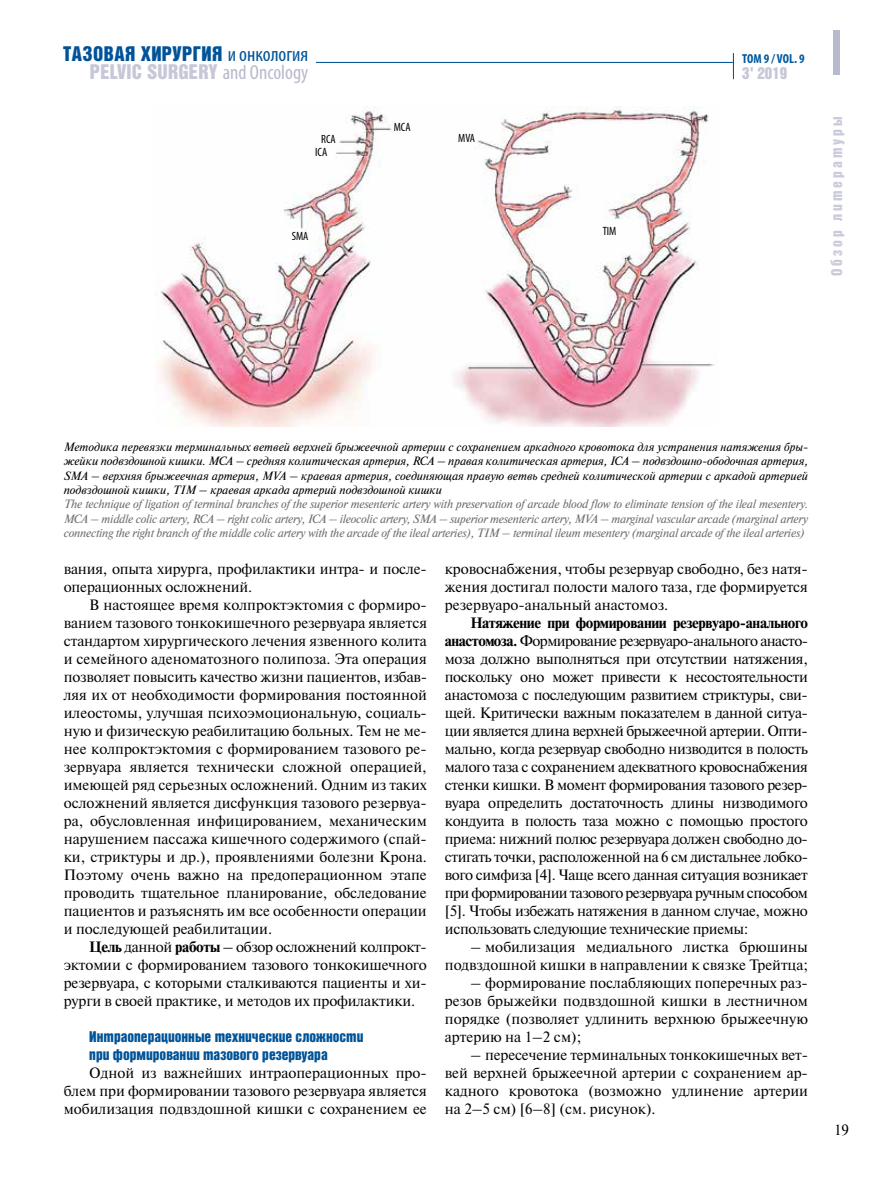
<style>
.page{position:relative;width:893px;height:1191px;background:#fff}
.page>*{position:absolute;margin:0;border:0;box-sizing:border-box;transform-origin:0 0}
.t1{font:20.4px/17.7px "Bastion Kontrast Alt C";letter-spacing:.02em;color:#005398;text-align:right}
.t2{font:16.5px "Bastion Kontrast Alt C";color:#c6c7d7}
.t3{font:15px/18px "Newton C";letter-spacing:-.005em;color:#000;text-align:justify}
.t4{font:15px/18px "Bastion Kontrast Alt C";color:#005398}
.t5{font:15px "Bastion Kontrast Alt C";letter-spacing:.2em;color:#cacbda}
.t6{font:700 condensed 13.05px "Myriad Pro";letter-spacing:-.005em;color:#00599d}
.t7{font:italic 12px/14.4px "Newton C";letter-spacing:-.015em;color:#6d6e71;text-align:justify}
.t8{font:italic 12px/14.4px "Newton C";color:#000;text-align:justify}
.t9{font:condensed 12px/12.8px "Myriad Pro";color:#000}
.s1{font-family:"Myriad Pro";font-stretch:condensed}
.s2{color:#c6c7d7}
.s3{font-family:"Myriad Pro";font-stretch:condensed;color:#b8bacd}
.s4{font-weight:700}
</style>
<div class="page">
<div style="left:833px;top:31px;width:7px;height:44px;background:#b8bacd"></div>
<svg style="left:733px;top:53px;width:1px;height:26px"></svg>
<hr style="left:316px;top:62px;width:417px;height:1px;background:#005398">
<img style="left:155px;top:106px;width:560px;height:320px">
<h1 class="t1" style="left:63px;top:45px;width:247px">ТАЗОВАЯ ХИРУРГИЯ <span class="s1">и онкология<br></span><span class="s2">PELVIC SURGERY</span> <span class="s3">and Oncology</span></h1>
<p class="t9" style="left:315px;top:132px;width:22px;text-indent:6px">RCA<br>ICA</p>
<p class="t9" style="left:292px;top:230px;width:18px">SMA</p>
<p class="t9" style="left:394px;top:121px;width:18px">MCA</p>
<p class="t9" style="left:458px;top:132px;width:18px">MVA</p>
<p class="t9" style="left:603px;top:224px;width:15px">TIM</p>
<p class="t6" style="left:742px;top:50px;width:64px">ТОМ 9 / VOL. 9</p>
<p class="t2" style="left:742px;top:65px;width:46px">3' 2019</p>
<p class="t5" style="left:829px;top:276px;width:161px;rotate:-90deg">ОБЗОР ЛИТЕРАТУРЫ</p>
<p class="t8" style="left:64px;top:439px;width:746px">Методика перевязки терминальных ветвей верхней брыжеечной артерии с сохранением аркадного кровотока для устранения натяжения бры&shy;жейки подвздошной кишки. MCA – средняя колитическая артерия, RCA – правая колитическая артерия, ICA – подвздошно-ободочная артерия, SMA – верхняя брыжеечная артерия, MVA – краевая артерия, соединяющая правую ветвь средней колитической артерии с аркадой артерией подвздошной кишки, TIM – краевая аркада артерий подвздошной кишки</p>
<p class="t7" style="left:64px;top:497px;width:746px">The technique of ligation of terminal branches of the superior mesenteric artery with preservation of arcade blood flow to eliminate tension of the ileal mesentery.<br>MCA – middle colic artery, RCA – right colic artery, ICA – ileocolic artery, SMA – superior mesenteric artery, MVA – marginal vascular arcade (marginal artery connecting the right branch of the middle colic artery with the arcade of the ileal arteries), TIM – terminal ileum mesentery (marginal arcade of the ileal arteries)</p>
<p class="t3" style="left:64px;top:560px;width:363px">вания, опыта хирурга, профилактики интра- и после&shy;операционных осложнений.</p>
<p class="t3" style="left:64px;top:596px;width:365px;text-indent:26px">В настоящее время колпроктэктомия с формиро&shy;ванием тазового тонкокишечного резервуара является стандартом хирургического лечения язвенного колита и семейного аденоматозного полипоза. Эта операция позволяет повысить качество жизни пациентов, избав&shy;ляя их от необходимости формирования постоянной илеостомы, улучшая психоэмоциональную, социаль&shy;ную и физическую реабилитацию больных. Тем не ме&shy;нее колпроктэктомия с формированием тазового ре&shy;зервуара является технически сложной операцией, имеющей ряд серьезных осложнений. Одним из таких осложнений является дисфункция тазового резервуа&shy;ра, обусловленная инфицированием, механическим нарушением пассажа кишечного содержимого (спай&shy;ки, стриктуры и др.), проявлениями болезни Крона.<br>Поэтому очень важно на предоперационном этапе проводить тщательное планирование, обследование пациентов и разъяснять им все особенности операции и последующей реабилитации.</p>
<p class="t3" style="left:64px;top:938px;width:365px;text-indent:26px"><span class="s4">Цель</span> данной <span class="s4">работы</span> – обзор осложнений колпрокт&shy;эктомии с формированием тазового тонкокишечного резервуара, с которыми сталкиваются пациенты и хи&shy;рурги в своей практике, и методов их профилактики.</p>
<p class="t4" style="left:89px;top:1028px;width:276px">ИНТРАОПЕРАЦИОННЫЕ ТЕХНИЧЕСКИЕ СЛОЖНОСТИ<br>ПРИ ФОРМИРОВАНИИ ТАЗОВОГО РЕЗЕРВУАРА</p>
<p class="t3" style="left:64px;top:1064px;width:365px;text-indent:26px">Одной из важнейших интраоперационных про&shy;блем при формировании тазового резервуара является мобилизация подвздошной кишки с сохранением ее</p>
<p class="t3" style="left:445px;top:560px;width:365px">кровоснабжения, чтобы резервуар свободно, без натя&shy;жения достигал полости малого таза, где формируется резервуаро-анальный анастомоз.</p>
<p class="t3" style="left:445px;top:614px;width:365px;text-indent:26px"><span class="s4">Натяжение при формировании резервуаро-анального анастомоза.</span> Формирование резервуаро-анального анасто&shy;моза должно выполняться при отсутствии натяжения, поскольку оно может привести к несостоятельности анастомоза с последующим развитием стриктуры, сви&shy;щей. Критически важным показателем в данной ситуа&shy;ции является длина верхней брыжеечной артерии. Опти&shy;мально, когда резервуар свободно низводится в полость малого таза с сохранением адекватного кровоснабжения стенки кишки. В момент формирования тазового резер&shy;вуара определить достаточность длины низводимого кондуита в полость таза можно с помощью простого приема: нижний полюс резервуара должен свободно до&shy;стигать точки, расположенной на 6 см дистальнее лобко&shy;вого симфиза [4]. Чаще всего данная ситуация возникает при формировании тазового резервуара ручным способом [5]. Чтобы избежать натяжения в данном случае, можно использовать следующие технические приемы:</p>
<p class="t3" style="left:445px;top:938px;width:365px;text-align:right">– мобилизация медиального листка брюшины подвздошной кишки в направлении к связке Трейтца;</p>
<p class="t3" style="left:445px;top:974px;width:365px;text-indent:26px">– формирование послабляющих поперечных раз&shy;резов брыжейки подвздошной кишки в лестничном порядке (позволяет удлинить верхнюю брыжеечную артерию на 1–2 см);</p>
<p class="t3" style="left:445px;top:1046px;width:365px;text-indent:26px">– пересечение терминальных тонкокишечных вет&shy;вей верхней брыжеечной артерии с сохранением ар&shy;кадного кровотока (возможно удлинение артерии на 2–5 см) [6–8] (см. рисунок).</p>
<p class="t3" style="left:834px;top:1120px;width:16px">19</p>
</div>
